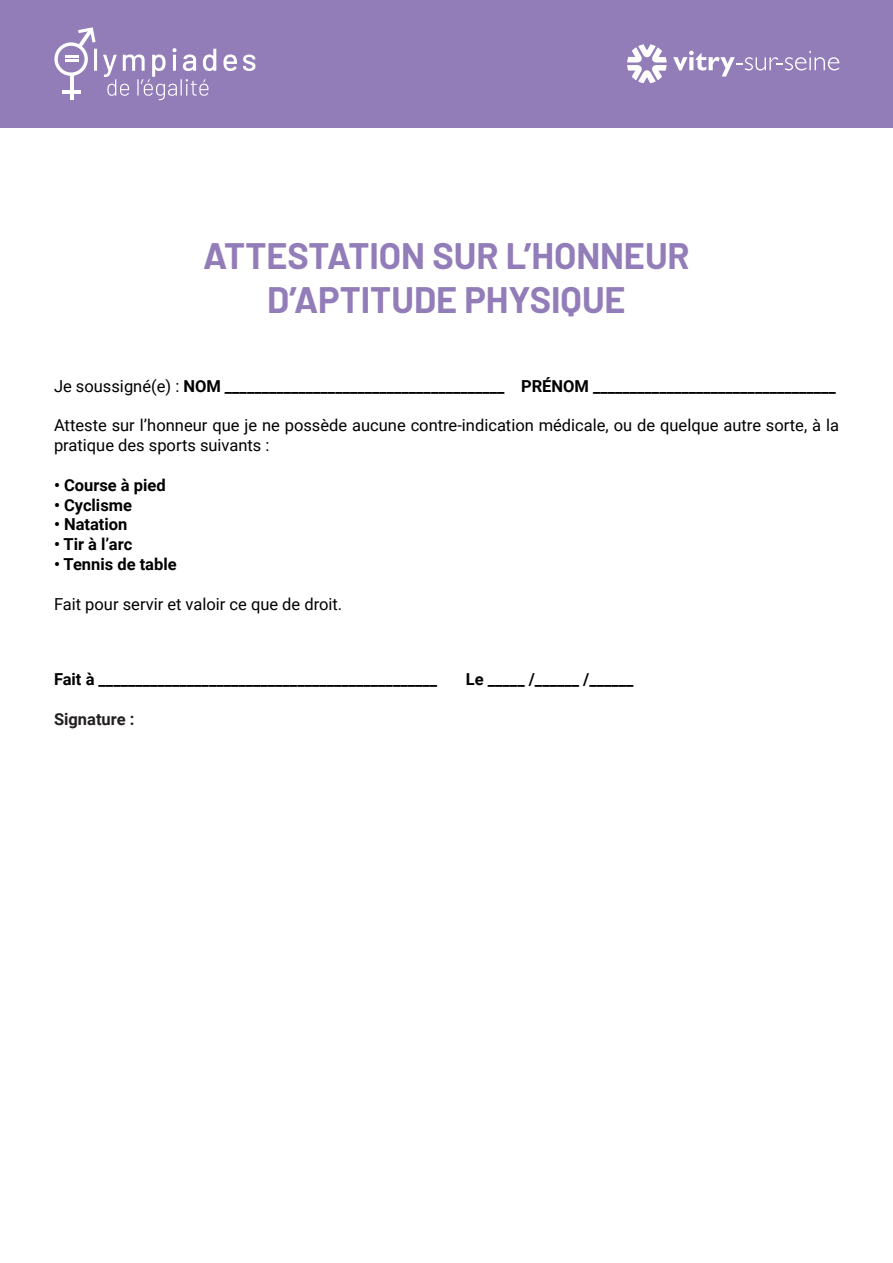
<style>
.page{position:relative;width:893px;height:1263px;background:#fff}
.page>*{position:absolute;margin:0;border:0;box-sizing:border-box;transform-origin:0 0}
.t1{font:700 36px/43.2px "Barlow";color:#927db9;text-align:center}
.t2{font:700 16.5px "Roboto";color:#000}
.t3{font:16.5px/19.8px "Roboto";color:#000}
.t4{font:700 16.5px "Roboto";color:#231f20}
.s1{font-weight:400}
</style>
<div class="page">
<div style="left:0;top:0;width:893px;height:128px;background:#927db9"></div>
<svg style="left:627px;top:44px;width:40px;height:39px"></svg>
<svg style="left:673px;top:51px;width:166px;height:26px"></svg>
<hr style="left:70px;top:73px;width:4px;height:27px;background:#fff">
<hr style="left:63px;top:90px;width:18px;height:4px;background:#fff">
<svg style="left:54px;top:27px;width:42px;height:49px"></svg>
<hr style="left:94px;top:49px;width:3px;height:22px;background:#fff">
<svg style="left:223px;top:54px;width:14px;height:17px"></svg>
<svg style="left:243px;top:55px;width:13px;height:16px"></svg>
<svg style="left:103px;top:48px;width:113px;height:52px"></svg>
<h1 class="t1" style="left:203px;top:233px;width:488px">ATTESTATION SUR L’HONNEUR<br>D’APTITUDE PHYSIQUE</h1>
<p class="t2" style="left:54px;top:376px;width:783px"><span class="s1">Je soussigné(e) :</span> NOM ______________________________________ PRÉNOM _________________________________</p>
<p class="t3" style="left:54px;top:416px;width:786px">Atteste sur l’honneur que je ne possède aucune contre-indication médicale, ou de quelque autre sorte, à la pratique des sports suivants :</p>
<p class="t2" style="left:54px;top:475px;width:113px">• Course à pied</p>
<p class="t2" style="left:54px;top:495px;width:80px">• Cyclisme</p>
<p class="t2" style="left:54px;top:515px;width:75px">• Natation</p>
<p class="t2" style="left:54px;top:535px;width:80px">• Tir à l’arc</p>
<p class="t2" style="left:54px;top:555px;width:124px">• Tennis de table</p>
<p class="t3" style="left:54px;top:594px;width:290px">Fait pour servir et valoir ce que de droit.</p>
<p class="t2" style="left:54px;top:670px;width:385px">Fait à ______________________________________________</p>
<p class="t2" style="left:466px;top:670px;width:169px">Le _____ /______ /______</p>
<p class="t4" style="left:54px;top:709px;width:82px">Signature :</p>
</div>
